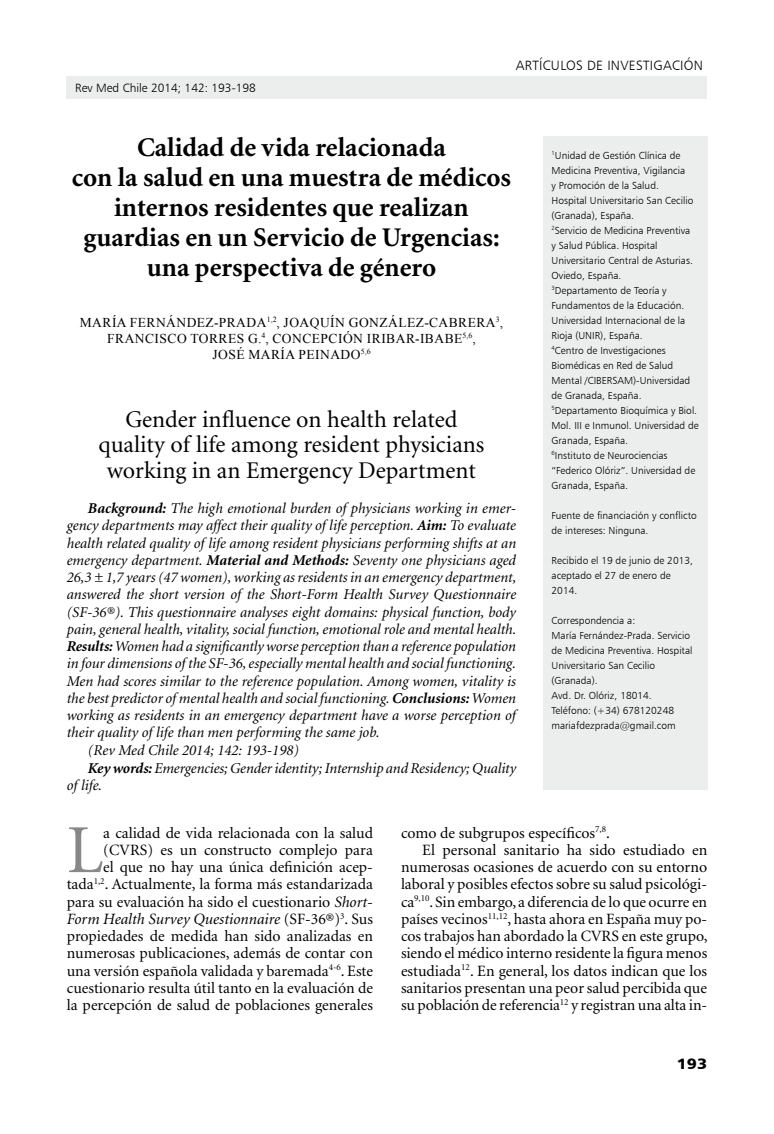
<style>
.page{position:relative;width:774px;height:1134px;background:#fff}
.page>*{position:absolute;margin:0;border:0;box-sizing:border-box;transform-origin:0 0}
.t1{font:68.85px "Minion";color:#87888a}
.t2{font:700 27px/30px "Minion";color:#000;text-align:center}
.t3{font:24px/25.5px "Minion";color:#000;text-align:center}
.t4{font:15.75px/17.2px "Minion";color:#000;text-align:right}
.t5{font:italic 15px "Minion";color:#000}
.t6{font:15px "Humanist 777 BT Black B";color:#000;scale:1.1 1}
.t7{font:13.5px/16.2px "Times New Roman";letter-spacing:.035em;color:#000;text-align:center}
.t8{font:13.5px "Humanist 777 BT Light B";letter-spacing:.02em;color:#000}
.t9{font:12px "Humanist 777 BT Light B";color:#000}
.t10{font:10.2px/15px "Humanist 777 BT Light B";color:#000}
.s1{font-weight:700}
.s2{font-style:italic}
</style>
<div class="page">
<div style="left:67px;top:77px;width:640px;height:22px;background:#eceded"></div>
<div style="left:543px;top:136px;width:164px;height:654px;background:#eceded"></div>
<p class="t9" style="left:75px;top:81px;width:182px">Rev Med Chile 2014; 142: 193-198</p>
<p class="t8" style="left:516px;top:57px;width:189px">artículos de investigación</p>
<h2 class="t2" style="left:72px;top:133px;width:441px">Calidad de vida relacionada<br>con la salud en una muestra de médicos internos residentes que realizan guardias en un Servicio de Urgencias: una perspectiva de género</h2>
<p class="t7" style="left:80px;top:313px;width:425px">MARÍA FERNÁNDEZ-PRADA<sup>1,2</sup>, JOAQUÍN GONZÁLEZ-CABRERA<sup>3</sup>,<br>FRANCISCO TORRES G.<sup>4</sup>, CONCEPCIÓN IRIBAR-IBABE<sup>5,6</sup>,<br>JOSÉ MARÍA PEINADO<sup>5,6</sup></p>
<h3 class="t3" style="left:98px;top:407px;width:387px">Gender influence on health related quality of life among resident physicians working in an Emergency Department</h3>
<p class="t5" style="left:88px;top:501px;width:430px"><span class="s1">Background:</span> The high emotional burden of physicians working in emer-</p>
<p class="t5" style="left:67px;top:518px;width:451px">gency departments may affect their quality of life perception. <span class="s1">Aim:</span> To evaluate</p>
<p class="t5" style="left:67px;top:536px;width:451px">health related quality of life among resident physicians performing shifts at an</p>
<p class="t5" style="left:67px;top:553px;width:451px">emergency department. <span class="s1">Material and Methods:</span> Seventy one physicians aged</p>
<p class="t5" style="left:67px;top:570px;width:451px">26,3 ± 1,7 years (47 women), working as residents in an emergency department,</p>
<p class="t5" style="left:67px;top:587px;width:451px">answered the short version of the Short-Form Health Survey Questionnaire</p>
<p class="t5" style="left:67px;top:605px;width:451px">(SF-36®). This questionnaire analyses eight domains: physical function, body</p>
<p class="t5" style="left:67px;top:622px;width:451px">pain, general health, vitality, social function, emotional role and mental health.</p>
<p class="t5" style="left:67px;top:639px;width:451px"><span class="s1">Results:</span> Women had a significantly worse perception than a reference population</p>
<p class="t5" style="left:67px;top:656px;width:451px">in four dimensions of the SF-36, especially mental health and social functioning.</p>
<p class="t5" style="left:67px;top:674px;width:451px">Men had scores similar to the reference population. Among women, vitality is</p>
<p class="t5" style="left:67px;top:691px;width:451px">the best predictor of mental health and social functioning. <span class="s1">Conclusions:</span> Women</p>
<p class="t5" style="left:67px;top:708px;width:451px">working as residents in an emergency department have a worse perception of</p>
<p class="t5" style="left:67px;top:725px;width:314px">their quality of life than men performing the same job.</p>
<p class="t5" style="left:88px;top:743px;width:212px">(Rev Med Chile 2014; 142: 193-198)</p>
<p class="t5" style="left:88px;top:761px;width:430px"><span class="s1">Key words:</span> Emergencies; Gender identity; Internship and Residency; Quality</p>
<p class="t5" style="left:67px;top:778px;width:37px">of life.</p>
<p class="t10" style="left:551px;top:148px;width:143px"><sup>1</sup>U nidad de Gestión Clínica de<br>Medicina Preventiva, Vigilancia<br>y Promoción de la Salud.<br>Hospital U niversitario San Cecilio (Granada), España.<br><sup>2</sup>Servicio de Medicina Preventiva y Salud Pública. Hospital<br>U niversitario Central de Asturias.<br>Oviedo, España.<br><sup>3</sup>Departamento de Teoría y<br>Fundamentos de la Educación.<br>U niversidad I nternacional de la<br>Rioja (UNIR</p>
<p class="t10" style="left:551px;top:328px;width:123px;text-indent:49px">), España.<br><sup>4</sup>Centro de I nvestigaciones<br>Biomédicas en Red de Salud<br>Mental /CI BERSA</p>
<p class="t10" style="left:551px;top:373px;width:149px;text-indent:73px">M)-U niversidad de Granada, España.<br><sup>5</sup>Departamento Bioquímica y Biol.<br>Mol. III e I nmunol. U niversidad de<br>Granada, España.<br><sup>6</sup>I nstituto de Neurociencias “Federico Olóriz”. U niversidad de<br>Granada, España.</p>
<p class="t10" style="left:551px;top:508px;width:147px">Fuente de financiación y conflicto de intereses: N inguna.</p>
<p class="t10" style="left:551px;top:553px;width:143px">Recibido el 19 de junio de 2013, aceptado el 27 de enero de<br>2014.</p>
<p class="t10" style="left:551px;top:613px;width:142px">Correspondencia a:<br>María Fernández-Prada. Servicio de Medicina Preventiva. Hospital<br>U niversitario San Cecilio (Granada).<br>Avd. Dr. Olóriz, 18014.<br>Teléfono: (+34) 678120248 mariafdezprada@gmail.com</p>
<p class="t4" style="left:67px;top:825px;width:308px">a calidad de vida relacionada con la salud (CVRS) es un constructo complejo para<br>el que no hay una única definición acep&shy;tada<sup>1,2</sup>. Actualmente, la forma más estandarizada para su evaluación ha sido el cuestionario <span class="s2">Short-Form Health Survey Questionnaire</span> (SF-36®)<sup>3</sup>. Sus propiedades de medida han sido analizadas en numerosas publicaciones, además de contar con una versión española validada y baremada<sup>4-6</sup>. Este cuestionario resulta útil tanto en la evaluación de la percepción de salud de poblaciones generales</p>
<p class="t4" style="left:401px;top:825px;width:210px">como de subgrupos específicos<sup>7,8</sup>.</p>
<h1 class="t1" style="left:67px;top:816px;width:38px">L</h1>
<p class="t4" style="left:422px;top:842px;width:287px">El personal sanitario ha sido estudiado en</p>
<p class="t4" style="left:401px;top:859px;width:308px">numerosas ocasiones de acuerdo con su entorno</p>
<p class="t4" style="left:401px;top:876px;width:308px">laboral y posibles efectos sobre su salud psicológi-</p>
<p class="t4" style="left:401px;top:894px;width:308px">ca<sup>9,10</sup>. Sin embargo, a diferencia de lo que ocurre en</p>
<p class="t4" style="left:401px;top:911px;width:308px">países vecinos<sup>11,12</sup>, hasta ahora en España muy po-</p>
<p class="t4" style="left:401px;top:928px;width:308px">cos trabajos han abordado la CVRS en este grupo,</p>
<p class="t4" style="left:401px;top:945px;width:308px">siendo el médico interno residente la figura menos</p>
<p class="t4" style="left:401px;top:963px;width:308px">estudiada<sup>12</sup>. En general, los datos indican que los</p>
<p class="t4" style="left:401px;top:980px;width:308px">sanitarios presentan una peor salud percibida que</p>
<p class="t4" style="left:401px;top:997px;width:308px">su población de referencia<sup>12</sup> y registran una alta in-</p>
<p class="t6" style="left:677px;top:1054px;width:29px">193</p>
</div>
